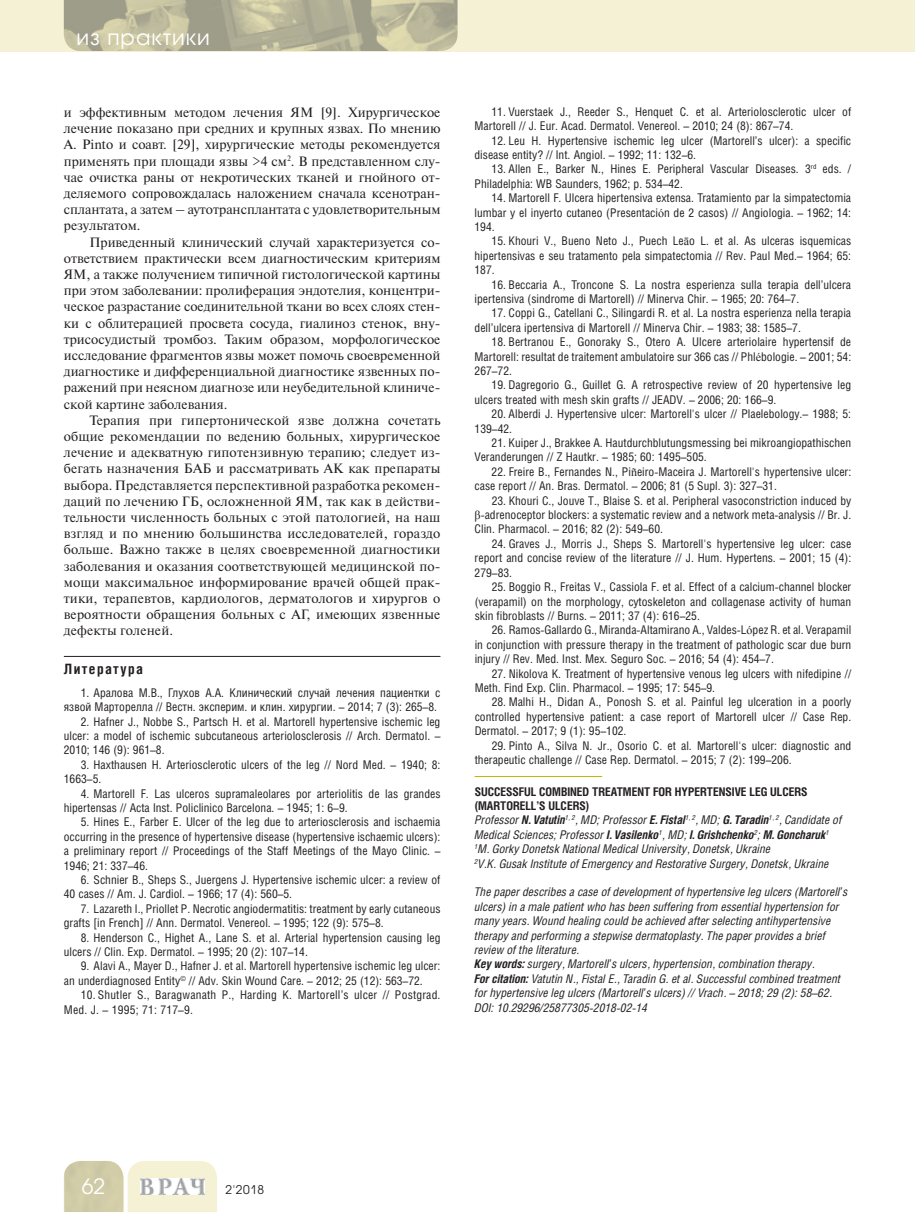
<style>
.page{position:relative;width:915px;height:1212px;background:#fff}
.page>*{position:absolute;margin:0;border:0;box-sizing:border-box;transform-origin:0 0}
.t1{font:21px "Avant Garde Gothic C";letter-spacing:.05em;color:#fff}
.t2{font:700 14.25px "Helios Cond";letter-spacing:.1em;color:#231f20}
.t3{font:13.5px/16.2px "Newton C";color:#231f20;text-align:justify}
.t4{font:12px/14.4px "Helios Cond";color:#231f20}
.t5{font:italic 12px/14.4px "Helios Cond";color:#231f20}
.t6{font:12px "Avant Garde Gothic C";color:#231f20}
.s1{font-family:"Times New Roman"}
.s2{font-weight:700;font-style:normal}
.s3{font-weight:700}
</style>
<div class="page">
<div style="left:0;top:0;width:914px;height:51px;background:#f5f1d5"></div>
<svg style="left:64px;top:1161px;width:153px;height:51px"></svg>
<img style="left:140px;top:1178px;width:64px;height:16px">
<img style="left:64px;top:0;width:393px;height:51px">
<hr style="left:64px;top:656px;width:376px;height:1px;background:#231f20">
<hr style="left:474px;top:776px;width:128px;height:1px;background:#c1b400">
<h1 class="t1" style="left:77px;top:25px;width:135px">из практики</h1>
<p class="t3" style="left:64px;top:104px;width:378px">и эффективным методом лечения ЯМ [9]. Хирургическое лечение показано при средних и крупных язвах. По мнению A. Pinto и соавт. [29], хирургические методы рекомендуется применять при площади язвы &gt;4 см<sup>2</sup>. В представленном слу&shy;чае очистка раны от некротических тканей и гнойного от&shy;деляемого сопровождалась наложением сначала ксенотран&shy;сплантата, а затем – аутотрансплантата с удовлетворительным результатом.</p>
<p class="t3" style="left:64px;top:234px;width:378px;text-indent:26px">Приведенный клинический случай характеризуется со&shy;ответствием практически всем диагностическим критериям ЯМ, а также получением типичной гистологической картины при этом заболевании: пролиферация эндотелия, концентри&shy;ческое разрастание соединительной ткани во всех слоях стен&shy;ки с облитерацией просвета сосуда, гиалиноз стенок, вну&shy;трисосудистый тромбоз. Таким образом, морфологическое исследование фрагментов язвы может помочь своевременной диагностике и дифференциальной диагностике язвенных по&shy;ражений при неясном диагнозе или неубедительной клиниче&shy;ской картине заболевания.</p>
<p class="t3" style="left:64px;top:412px;width:378px;text-indent:26px">Терапия при гипертонической язве должна сочетать общие рекомендации по ведению больных, хирургическое лечение и адекватную гипотензивную терапию; следует из&shy;бегать назначения БАБ и рассматривать АК как препараты выбора. Представляется перспективной разработка рекомен&shy;даций по лечению ГБ, осложненной ЯМ, так как в действи&shy;тельности численность больных с этой патологией, на наш взгляд и по мнению большинства исследователей, гораздо больше. Важно также в целях своевременной диагностики заболевания и оказания соответствующей медицинской по&shy;мощи максимальное информирование врачей общей прак&shy;тики, терапевтов, кардиологов, дерматологов и хирургов о вероятности обращения больных с АГ, имеющих язвенные дефекты голеней.</p>
<p class="t2" style="left:64px;top:660px;width:81px">Литература</p>
<p class="t4" style="left:64px;top:685px;width:378px;text-align:right">1. Аралова М.В., Глухов А.А. Клинический случай лечения пациентки с язвой Марторелла // Вестн. эксперим. и клин. хирургии. – 2014; 7 (3): 265–8.</p>
<p class="t4" style="left:64px;top:714px;width:378px;text-align:justify;text-indent:17px">2. Hafner J., Nobbe S., Partsch H. et al. Martorell hypertensive ischemic leg ulcer: a model of ischemic subcutaneous arteriolosclerosis // Arch. Dermatol. – 2010; 146 (9): 961–8.</p>
<p class="t4" style="left:64px;top:757px;width:378px;text-indent:17px">3. Haxthausen H. Arteriosclerotic ulcers of the leg // Nord Med. – 1940; 8:<br>1663–5.</p>
<p class="t4" style="left:64px;top:786px;width:378px;text-indent:17px">4. Martorell F. Las ulceros supramaleolares por arteriolitis de las grandes hipertensas // Acta Inst. Policlinico Barcelona. – 1945; 1: 6–9.</p>
<p class="t4" style="left:64px;top:815px;width:378px;text-align:justify;text-indent:17px">5. Hines E., Farber E. Ulcer of the leg due to arteriosclerosis and ischaemia occurring in the presence of hypertensive disease (hypertensive ischaemic ulcers): a preliminary report // Proceedings of the Staff Meetings of the Mayo Clinic. – 1946; 21: 337–46.</p>
<p class="t4" style="left:64px;top:872px;width:378px;text-indent:17px">6. Schnier B., Sheps S., Juergens J. Hypertensive ischemic ulcer: a review of<br>40 cases // Am. J. Cardiol. – 1966; 17 (4): 560–5.</p>
<p class="t4" style="left:64px;top:901px;width:378px;text-indent:17px">7. Lazareth I., Priollet P. Necrotic angiodermatitis: treatment by early cutaneous grafts [in French] // Ann. Dermatol. Venereol. – 1995; 122 (9): 575–8.</p>
<p class="t4" style="left:64px;top:930px;width:378px;text-indent:17px">8. Henderson C., Highet A., Lane S. et al. Arterial hypertension causing leg ulcers // Clin. Exp. Dermatol. – 1995; 20 (2): 107–14.</p>
<p class="t4" style="left:64px;top:959px;width:378px;text-indent:17px">9. Alavi A., Mayer D., Hafner J. et al. Martorell hypertensive ischemic leg ulcer: an underdiagnosed Entity<sup>©</sup> // Adv. Skin Wound Care. – 2012; 25 (12): 563–72.</p>
<p class="t4" style="left:64px;top:987px;width:378px;text-indent:17px">10. Shutler S., Baragwanath P., Harding K. Martorell’s ulcer // Postgrad.<br>Med. J. – 1995; 71: 717–9.</p>
<p class="t4" style="left:474px;top:104px;width:378px;text-indent:17px">11. Vuerstaek J., Reeder S., Henquet C. et al. Arteriolosclerotic ulcer of<br>Martorell // J. Eur. Acad. Dermatol. Venereol. – 2010; 24 (8): 867–74.</p>
<p class="t4" style="left:474px;top:133px;width:378px;text-indent:17px">12. Leu H. Hypertensive ischemic leg ulcer (Martorell’s ulcer): a specific disease entity? // Int. Angiol. – 1992; 11: 132–6.</p>
<p class="t4" style="left:474px;top:162px;width:378px;text-indent:17px">13. Allen E., Barker N., Hines E. Peripheral Vascular Diseases. 3<sup>rd</sup> eds. /<br>Philadelphia: WB Saunders, 1962; p. 534–42.</p>
<p class="t4" style="left:474px;top:191px;width:378px;text-align:justify;text-indent:17px">14. Martorell F. Ulcera hipertensiva extensa. Tratamiento par la simpatectomia lumbar y el inyerto cutaneo (Presentaci<span class="s1">ó</span>n de 2 casos) // Angiologia. – 1962; 14:<br>194.</p>
<p class="t4" style="left:474px;top:234px;width:378px;text-align:justify;text-indent:17px">15. Khouri V., Bueno Neto J., Puech Le<span class="s1">ā</span>o L. et al. As ulceras isquemicas hipertensivas e seu tratamento pela simpatectomia // Rev. Paul Med.– 1964; 65:<br>187.</p>
<p class="t4" style="left:474px;top:277px;width:378px;text-indent:17px">16. Beccaria A., Troncone S. La nostra esperienza sulla terapia dell’ulcera ipertensiva (sindrome di Martorell) // Minerva Chir. – 1965; 20: 764–7.</p>
<p class="t4" style="left:474px;top:306px;width:378px;text-indent:17px">17. Coppi G., Catellani C., Silingardi R. et al. La nostra esperienza nella terapia dell’ulcera ipertensiva di Martorell // Minerva Chir. – 1983; 38: 1585–7.</p>
<p class="t4" style="left:474px;top:335px;width:378px;text-align:justify;text-indent:17px">18. Bertranou E., Gonoraky S., Otero A. Ulcere arteriolaire hypertensif de Martorell: resultat de traitement ambulatoire sur 366 cas // Phl<span class="s1">é</span>bologie. – 2001; 54:<br>267–72.</p>
<p class="t4" style="left:474px;top:378px;width:378px;text-indent:17px">19. Dagregorio G., Guillet G. A retrospective review of 20 hypertensive leg ulcers treated with mesh skin grafts // JEADV. – 2006; 20: 166–9.</p>
<p class="t4" style="left:474px;top:407px;width:378px;text-indent:17px">20. Alberdi J. Hypertensive ulcer: Martorell's ulcer // Plaelebology.– 1988; 5:<br>139–42.</p>
<p class="t4" style="left:474px;top:435px;width:378px;text-indent:17px">21. Kuiper J., Brakkee A. Hautdurchblutungsmessing bei mikroangiopathischen<br>Veranderungen // Z Hautkr. – 1985; 60: 1495–505.</p>
<p class="t4" style="left:474px;top:464px;width:378px;text-indent:17px">22. Freire B., Fernandes N., Pi<span class="s1">ñ</span>eiro-Maceira J. Martorell's hypertensive ulcer: case report // An. Bras. Dermatol. – 2006; 81 (5 Supl. 3): 327–31.</p>
<p class="t4" style="left:474px;top:493px;width:378px;text-align:justify;text-indent:17px">23. Khouri C., Jouve T., Blaise S. et al. Peripheral vasoconstriction induced by <span class="s1">β</span>-adrenoceptor blockers: a systematic review and a network meta-analysis // Br. J.<br>Clin. Pharmacol. – 2016; 82 (2): 549–60.</p>
<p class="t4" style="left:474px;top:536px;width:378px;text-align:justify;text-indent:17px">24. Graves J., Morris J., Sheps S. Martorell's hypertensive leg ulcer: case report and concise review of the literature // J. Hum. Hypertens. – 2001; 15 (4):<br>279–83.</p>
<p class="t4" style="left:474px;top:579px;width:378px;text-align:justify;text-indent:17px">25. Boggio R., Freitas V., Cassiola F. et al. Effect of a calcium-channel blocker (verapamil) on the morphology, cytoskeleton and collagenase activity of human skin fibroblasts // Burns. – 2011; 37 (4): 616–25.</p>
<p class="t4" style="left:474px;top:623px;width:378px;text-align:justify;text-indent:17px">26. Ramos-Gallardo G., Miranda-Altamirano A., Valdes-L<span class="s1">ó</span>pez R. et al. Verapamil in conjunction with pressure therapy in the treatment of pathologic scar due burn injury // Rev. Med. Inst. Mex. Seguro Soc. – 2016; 54 (4): 454–7.</p>
<p class="t4" style="left:474px;top:666px;width:378px;text-indent:17px">27. Nikolova K. Treatment of hypertensive venous leg ulcers with nifedipine //<br>Meth. Find Exp. Clin. Pharmacol. – 1995; 17: 545–9.</p>
<p class="t4" style="left:474px;top:695px;width:378px;text-align:justify;text-indent:17px">28. Malhi H., Didan A., Ponosh S. et al. Painful leg ulceration in a poorly controlled hypertensive patient: a case report of Martorell ulcer // Case Rep.<br>Dermatol. – 2017; 9 (1): 95–102.</p>
<p class="t4" style="left:474px;top:738px;width:378px;text-indent:17px">29. Pinto A., Silva N. Jr., Osorio C. et al. Martorell's ulcer: diagnostic and therapeutic challenge // Case Rep. Dermatol. – 2015; 7 (2): 199–206.</p>
<p class="t5" style="left:474px;top:784px;width:369px"><span class="s2">SUCCESSFUL COMBINED TREATMENT FOR HYPERTENSIVE LEG ULCERS (MARTORELL’S ULCERS)<br></span>Professor <span class="s3">N. Vatutin</span><sup>1,</sup> <sup>2</sup>, MD; Professor <span class="s3">E. Fistal</span><sup>1,</sup> <sup>2</sup>, MD; <span class="s3">G. Taradin</span><sup>1,</sup> <sup>2</sup>, Candidate of Medical Sciences; Professor <span class="s3">I. Vasilenko</span><sup>1</sup>, MD; <span class="s3">I. Grishchenko</span><sup>2</sup>; <span class="s3">M. Goncharuk</span><sup>1<br>1</sup>M. Gorky Donetsk National Medical University, Donetsk, Ukraine<br><sup>2</sup>V.K. Gusak Institute of Emergency and Restorative Surgery, Donetsk, Ukraine</p>
<p class="t5" style="left:474px;top:885px;width:375px">The paper describes a case of development of hypertensive leg ulcers (Martorell’s ulcers) in a male patient who has been suffering from essential hypertension for many years. Wound healing could be achieved after selecting antihypertensive therapy and performing a stepwise dermatoplasty. The paper provides a brief review of the literature.<br><span class="s3">Key words:</span> surgery, Martorell’s ulcers, hypertension, combination therapy.<br><span class="s3">For citation:</span> Vatutin N., Fistal E., Taradin G. et al. Successful combined treatment for hypertensive leg ulcers (Martorell’s ulcers) // Vrach. – 2018; 29 (2): 58–62.<br>DOI: 10.29296/25877305-2018-02-14</p>
<h1 class="t1" style="left:82px;top:1174px;width:25px">62</h1>
<p class="t6" style="left:225px;top:1182px;width:40px">2'2018</p>
</div>
